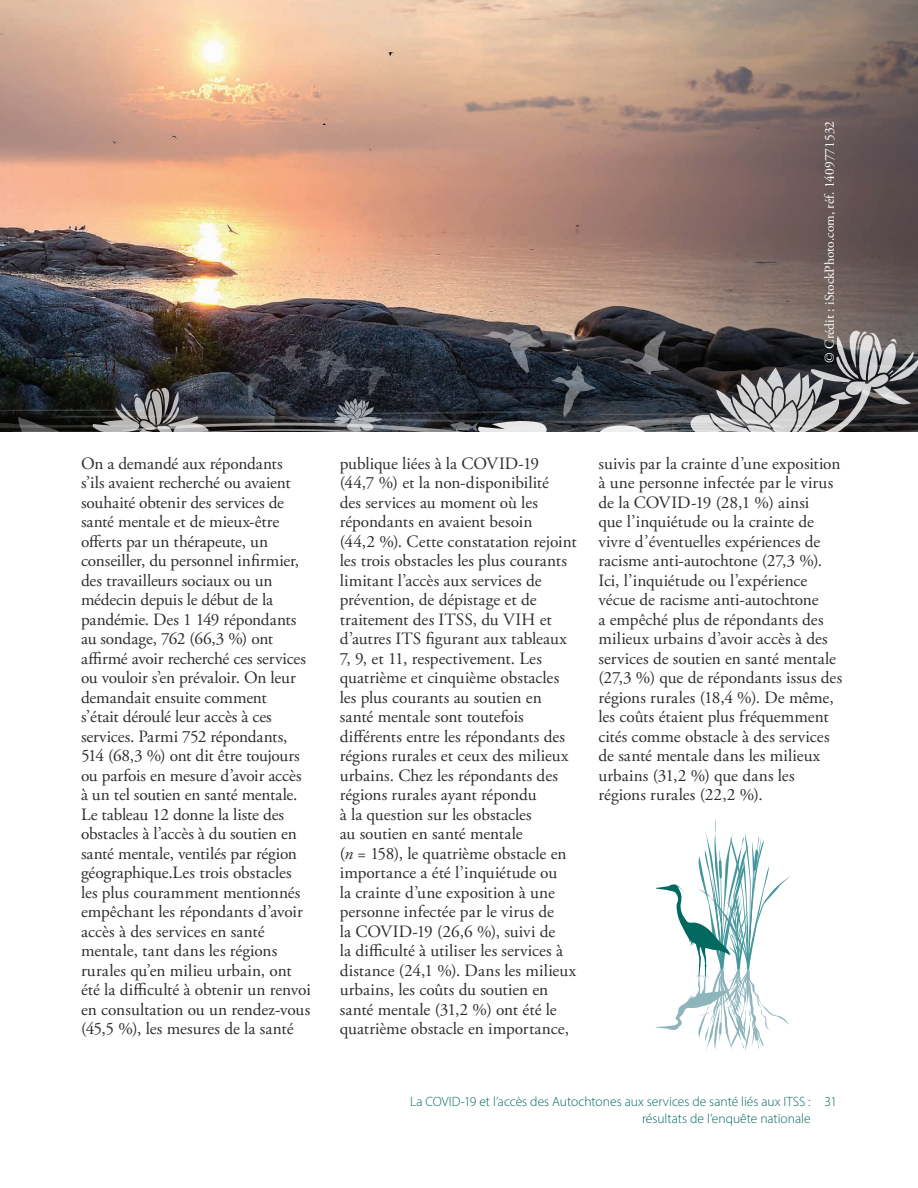
<style>
.page{position:relative;width:918px;height:1188px;background:#fff}
.page>*{position:absolute;margin:0;border:0;box-sizing:border-box;transform-origin:0 0}
.t1{font:17.25px/19.5px "Adobe Garamond Pro";letter-spacing:-.005em;color:#2e2b2c}
.t2{font:300 13.5px/16.5px "Myriad Pro";color:#01695f}
.t3{font:13.5px "Adobe Garamond Pro";color:#fff}
.s1{font-style:italic}
</style>
<div class="page">
<img style="left:0;top:0;width:918px;height:329px">
<svg style="left:0;top:329px;width:918px;height:103px;background:#3f4146"></svg>
<svg style="left:655px;top:819px;width:136px;height:232px"></svg>
<p class="t3" style="left:821px;top:363px;width:243px;rotate:-90deg">© Crédit : iStockPhoto.com, réf. 1409771532</p>
<p class="t1" style="left:81px;top:454px;width:231px">On a demandé aux répondants<br>s’ils avaient recherché ou avaient souhaité obtenir des services de santé mentale et de mieux-être offerts par un thérapeute, un conseiller, du personnel infirmier, des travailleurs sociaux ou un médecin depuis le début de la pandémie. Des 1 149 répondants au sondage, 762 (66,3 %) ont affirmé avoir recherché ces services ou vouloir s’en prévaloir. On leur demandait ensuite comment<br>s’était déroulé leur accès à ces services. Parmi 752 répondants,<br>514 (68,3 %) ont dit être toujours ou parfois en mesure d’avoir accès à un tel soutien en santé mentale.<br>Le tableau 12 donne la liste des obstacles à l’accès à du soutien en santé mentale, ventilés par région géographique.Les trois obstacles les plus couramment mentionnés empêchant les répondants d’avoir accès à des services en santé mentale, tant dans les régions rurales qu’en milieu urbain, ont été la difficulté à obtenir un renvoi en consultation ou un rendez-vous (45,5 %), les mesures de la santé</p>
<p class="t1" style="left:340px;top:454px;width:238px">publique liées à la COVID-19 (44,7 %) et la non-disponibilité<br>des services au moment où les répondants en avaient besoin<br>(44,2 %). Cette constatation rejoint les trois obstacles les plus courants limitant l’accès aux services de prévention, de dépistage et de traitement des ITSS, du VIH et d’autres ITS figurant aux tableaux<br>7, 9, et 11, respectivement. Les quatrième et cinquième obstacles les plus courants au soutien en santé mentale sont toutefois différents entre les répondants des régions rurales et ceux des milieux urbains. Chez les répondants des régions rurales ayant répondu<br>à la question sur les obstacles<br>au soutien en santé mentale<br>(<span class="s1">n</span> = 158), le quatrième obstacle en importance a été l’inquiétude ou<br>la crainte d’une exposition à une personne infectée par le virus de<br>la COVID-19 (26,6 %), suivi de<br>la difficulté à utiliser les services à distance (24,1 %). Dans les milieux urbains, les coûts du soutien en santé mentale (31,2 %) ont été le quatrième obstacle en importance,</p>
<p class="t1" style="left:598px;top:454px;width:245px">suivis par la crainte d’une exposition à une personne infectée par le virus de la COVID-19 (28,1 %) ainsi<br>que l’inquiétude ou la crainte de vivre d’éventuelles expériences de racisme anti-autochtone (27,3 %).<br>Ici, l’inquiétude ou l’expérience vécue de racisme anti-autochtone<br>a empêché plus de répondants des milieux urbains d’avoir accès à des services de soutien en santé mentale (27,3 %) que de répondants issus des régions rurales (18,4 %). De même, les coûts étaient plus fréquemment cités comme obstacle à des services de santé mentale dans les milieux urbains (31,2 %) que dans les régions rurales (22,2 %).</p>
<p class="t2" style="left:642px;top:1093px;width:196px;text-indent:-232px">La COVID-19 et l’accès des Autochtones aux services de santé liés aux ITSS : 31 résultats de l’enquête nationale</p>
</div>
